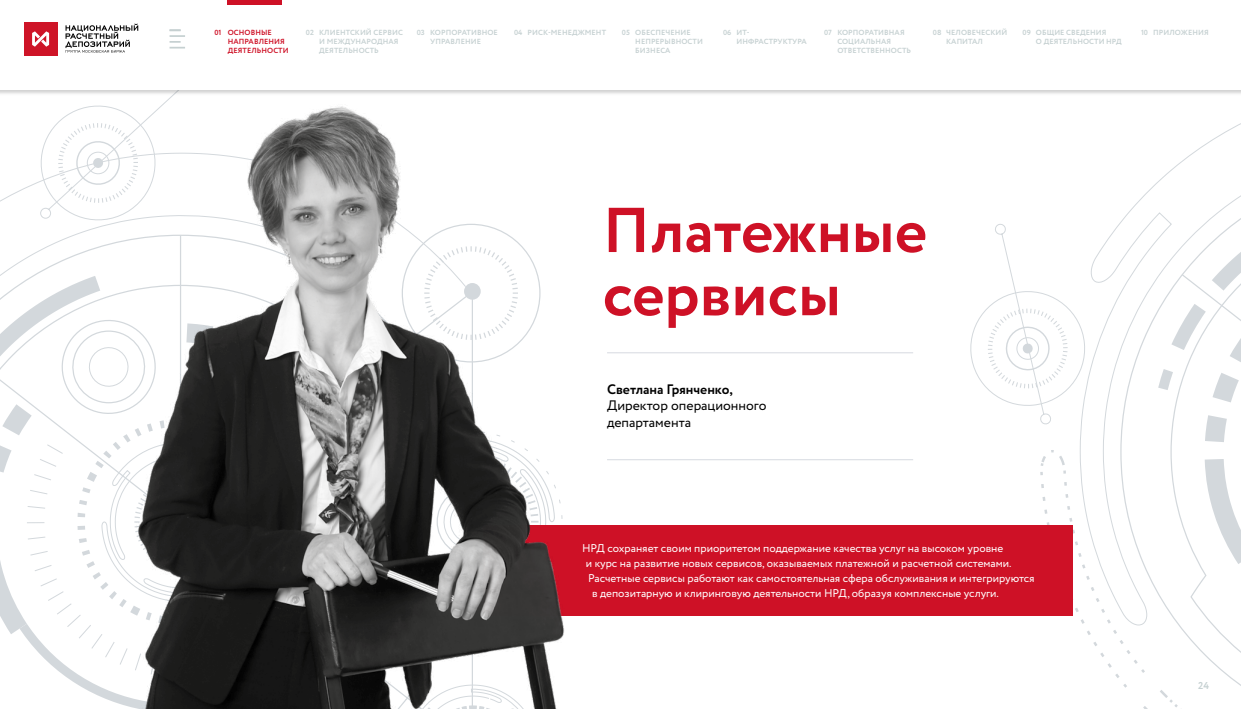
<style>
.page{position:relative;width:1241px;height:709px;background:#fff}
.page>*{position:absolute;margin:0;border:0;box-sizing:border-box;transform-origin:0 0}
.t1{font:700 63.12px/63.1px "Circe";color:#ce1126}
.t2{font:13.75px/16.5px "Circe";color:#000}
.t3{font:700 13.75px "Circe";color:#000}
.t4{font:11.25px "Circe";color:#fff}
.t5{font:700 10px "Circe";color:#c6d1d2}
.t6{font:700 7.38px/8.9px "Circe";letter-spacing:.01em;color:#c6d1d2}
.t7{font:700 7.38px/8.9px "Circe";letter-spacing:.01em;color:#ce1126}
</style>
<div class="page">
<svg style="left:0;top:276px;width:41px;height:379px"></svg>
<svg style="left:1038px;top:450px;width:202px;height:259px"></svg>
<svg style="left:1079px;top:124px;width:161px;height:502px"></svg>
<svg style="left:970px;top:223px;width:117px;height:201px"></svg>
<div style="left:0;top:0;width:1240px;height:96px;background:#000;opacity:.2"></div>
<div style="left:0;top:0;width:1240px;height:90px;background:#fff"></div>
<div style="left:24px;top:22px;width:33px;height:34px;background:#ce1427"></div>
<svg style="left:32px;top:31px;width:9px;height:16px"></svg>
<hr style="left:607px;top:352px;width:306px;height:1px;background:#d6dae0">
<hr style="left:607px;top:459px;width:306px;height:1px;background:#d6dae0">
<div style="left:483px;top:525px;width:589px;height:90px;background:#ce1126"></div>
<img style="left:41px;top:0;width:580px;height:709px">
<p class="t7" style="left:228px;top:29px;width:62px;text-indent:-13px">01 ОСНОВНЫЕ<br>НАПРАВЛЕНИЯ<br>ДЕЯТЕЛЬНОСТИ</p>
<p class="t6" style="left:319px;top:29px;width:85px;text-indent:-13px">02 КЛИЕНТСКИЙ СЕРВИС<br>И МЕЖДУНАРОДНАЯ<br>ДЕЯТЕЛЬНОСТЬ</p>
<p class="t6" style="left:514px;top:29px;width:93px">04 РИСК-МЕНЕДЖМЕНТ</p>
<p class="t6" style="left:635px;top:29px;width:69px;text-indent:-13px">05 ОБЕСПЕЧЕНИЕ<br>НЕПРЕРЫВНОСТИ<br>БИЗНЕСА</p>
<p class="t6" style="left:736px;top:29px;width:72px;text-indent:-13px">06 ИТ-<br>ИНФРАСТРУКТУРА</p>
<p class="t6" style="left:837px;top:29px;width:75px;text-indent:-13px">07 КОРПОРАТИВНАЯ<br>СОЦИАЛЬНАЯ<br>ОТВЕТСТВЕННОСТЬ</p>
<p class="t6" style="left:946px;top:29px;width:63px;text-indent:-13px">08 ЧЕЛОВЕЧЕСКИЙ<br>КАПИТАЛ</p>
<p class="t6" style="left:1035px;top:29px;width:87px;text-indent:-13px">09 ОБЩИЕ СВЕДЕНИЯ<br>О ДЕЯТЕЛЬНОСТИ НРД</p>
<p class="t6" style="left:417px;top:29px;width:82px;text-align:center">03 КОРПОРАТИВНОЕ<br>УПРАВЛЕНИЕ</p>
<p class="t6" style="left:1140px;top:29px;width:69px">10 ПРИЛОЖЕНИЯ</p>
<h1 class="t1" style="left:602px;top:202px;width:326px">Платежные сервисы</h1>
<p class="t3" style="left:607px;top:380px;width:127px">Светлана Грянченко,</p>
<p class="t2" style="left:607px;top:398px;width:161px">Директор операционного департамента</p>
<p class="t4" style="left:582px;top:540px;width:423px">НРД сохраняет своим приоритетом поддержание качества услуг на высоком уровне</p>
<p class="t4" style="left:585px;top:555px;width:427px">и курс на развитие новых сервисов, оказываемых платежной и расчетной системами.</p>
<p class="t4" style="left:588px;top:570px;width:447px">Расчетные сервисы работают как самостоятельная сфера обслуживания и интегрируются</p>
<p class="t4" style="left:592px;top:585px;width:408px">в депозитарную и клиринговую деятельности НРД, образуя комплексные услуги.</p>
<p class="t5" style="left:1197px;top:679px;width:12px">24</p>
</div>
